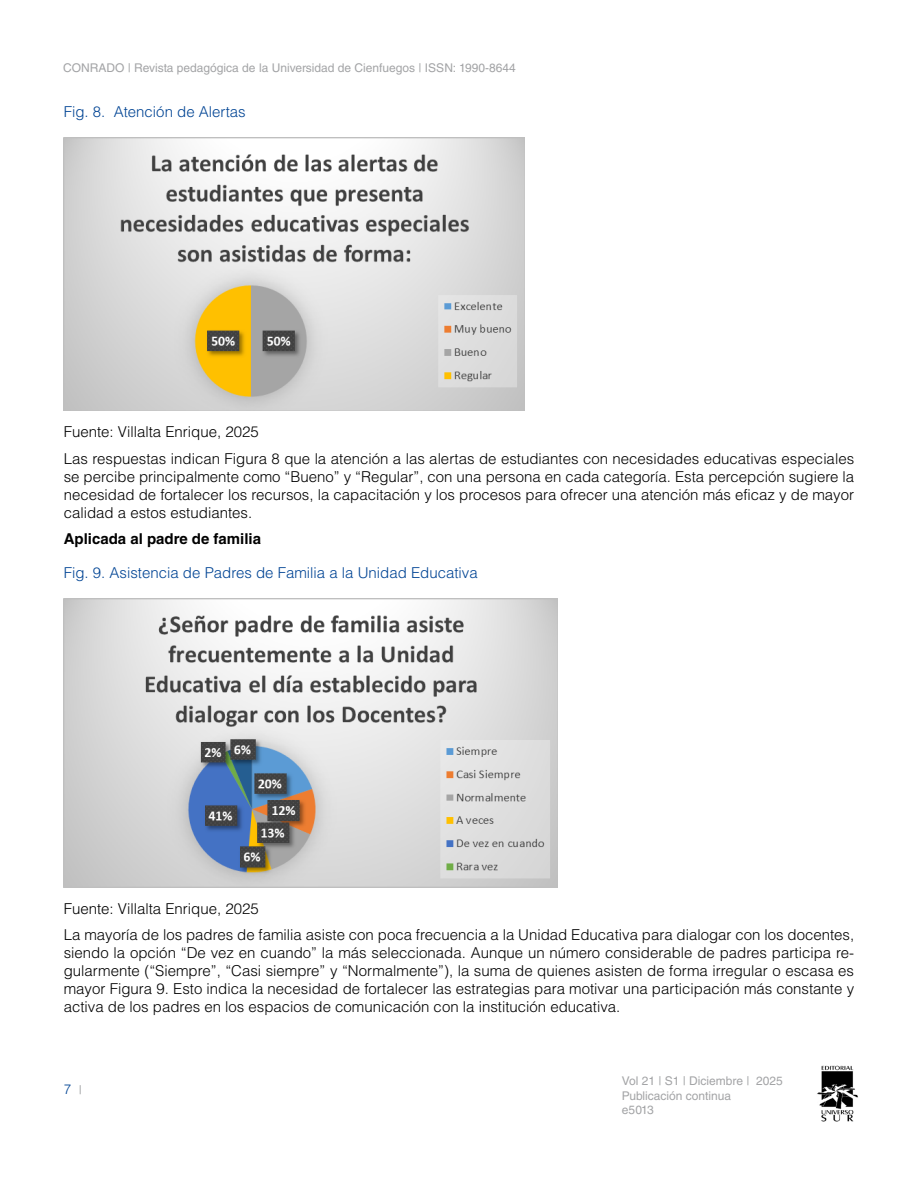
<style>
.page{position:relative;width:918px;height:1188px;background:#fff}
.page>*{position:absolute;margin:0;border:0;box-sizing:border-box;transform-origin:0 0}
.t1{font:300 15px/18px "Helvetica LT Std";color:#000}
.t2{font:300 15px "Helvetica LT Std";color:#004494}
.t3{font:700 15px "Helvetica LT Std";color:#000}
.t4{font:300 13.5px "Helvetica LT Std";color:#004494}
.t5{font:12px/14.4px "Helvetica LT Std";color:#a3a4a6}
.s1{font-weight:400;font-size:12px;color:#a3a4a6}
</style>
<div class="page">
<img style="left:817px;top:1065px;width:41px;height:57px">
<img style="left:64px;top:138px;width:461px;height:273px">
<img style="left:64px;top:598px;width:494px;height:289px">
<p class="t5" style="left:63px;top:61px;width:454px">CONRADO | Revista pedagógica de la Universidad de Cienfuegos | ISSN: 1990-8644</p>
<p class="t2" style="left:64px;top:102px;width:184px">Fig. 8. Atención de Alertas</p>
<p class="t1" style="left:64px;top:419px;width:792px;line-height:26.5px">Fuente: Villalta Enrique, 2025<br>Las respuestas indican Figura 8 que la atención a las alertas de estudiantes con necesidades educativas especiales</p>
<p class="t1" style="left:64px;top:467px;width:792px;text-align:justify">se percibe principalmente como “Bueno” y “Regular”, con una persona en cada categoría. Esta percepción sugiere la necesidad de fortalecer los recursos, la capacitación y los procesos para ofrecer una atención más eficaz y de mayor calidad a estos estudiantes.</p>
<p class="t3" style="left:64px;top:530px;width:199px">Aplicada al padre de familia</p>
<p class="t2" style="left:64px;top:563px;width:416px">Fig. 9. Asistencia de Padres de Familia a la Unidad Educativa</p>
<p class="t1" style="left:64px;top:895px;width:792px;line-height:26.5px">Fuente: Villalta Enrique, 2025<br>La mayoría de los padres de familia asiste con poca frecuencia a la Unidad Educativa para dialogar con los docentes,</p>
<p class="t1" style="left:64px;top:944px;width:792px;text-align:justify">siendo la opción “De vez en cuando” la más seleccionada. Aunque un número considerable de padres participa re&shy;gularmente (“Siempre”, “Casi siempre” y “Normalmente”), la suma de quienes asisten de forma irregular o escasa es mayor Figura 9. Esto indica la necesidad de fortalecer las estrategias para motivar una participación más constante y activa de los padres en los espacios de comunicación con la institución educativa.</p>
<p class="t4" style="left:64px;top:1081px;width:20px">7 <span class="s1">|</span></p>
<p class="t5" style="left:622px;top:1074px;width:162px">Vol 21 | S1 | Diciembre | 2025<br>Publicación continua<br>e5013</p>
</div>
